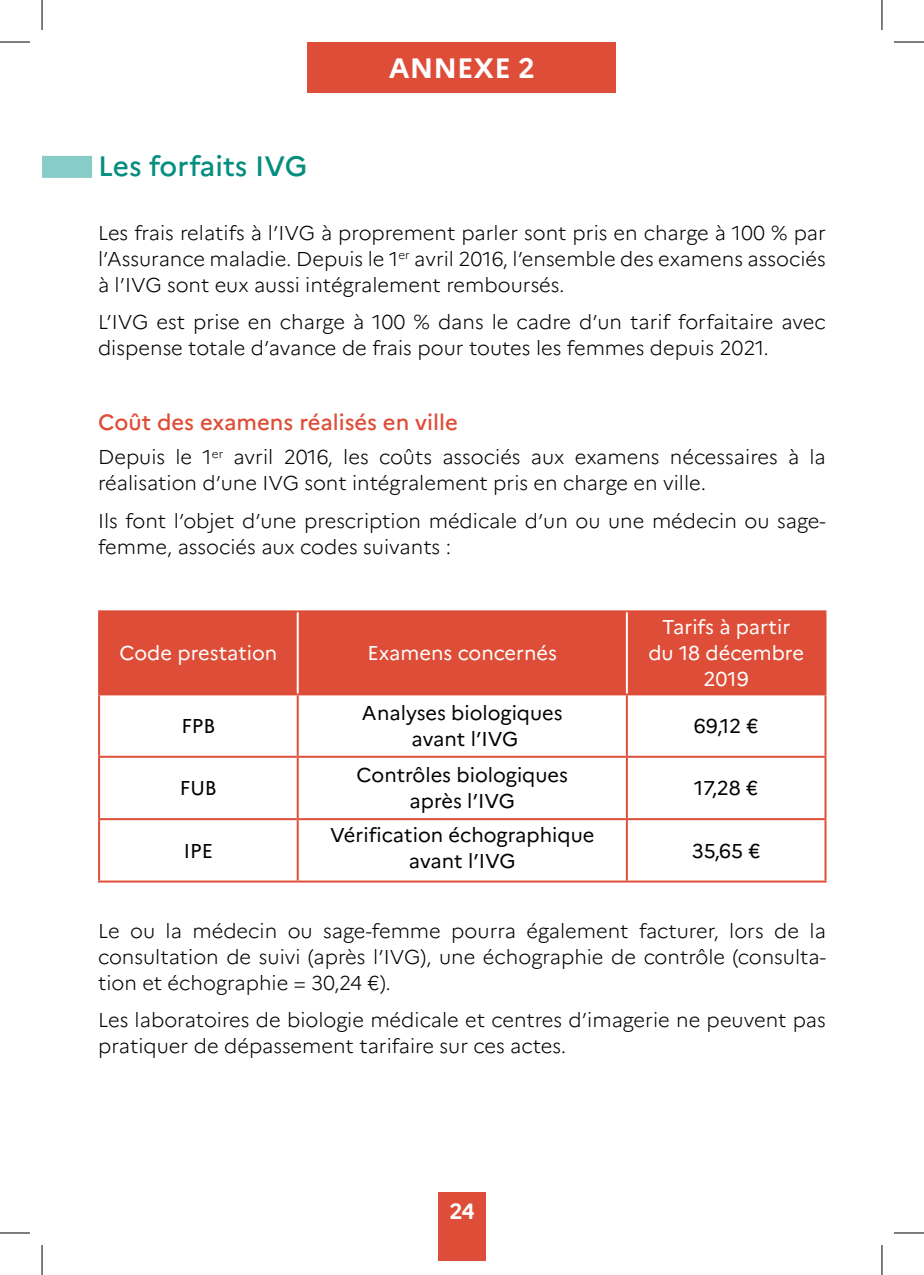
<style>
.page{position:relative;width:924px;height:1275px;background:#fff}
.page>*{position:absolute;margin:0;border:0;box-sizing:border-box;transform-origin:0 0}
.t1{font:500 28px "Marianne";color:#058e80}
.t2{font:700 28px "Marianne";color:#fff}
.t3{font:500 22px "Marianne";color:#de4d37}
.t4{font:700 22px "Marianne";color:#fff}
.t5{font:300 20px/26px "Marianne";color:#020203}
.t6{font:20px/26px "Marianne";color:#020203;text-align:center}
.t7{font:20px/26px "Marianne";color:#fff;text-align:center}
</style>
<div class="page">
<div style="left:438px;top:1192px;width:47px;height:69px;background:#de4d37"></div>
<div style="left:307px;top:42px;width:309px;height:50px;background:#de4d37"></div>
<div style="left:42px;top:156px;width:50px;height:22px;background:#88ccc8"></div>
<div style="left:100px;top:612px;width:724px;height:81px;background:#de4d37"></div>
<hr style="left:98px;top:610px;width:199px;height:2px;background:#de4d37">
<hr style="left:98px;top:612px;width:2px;height:81px;background:#de4d37">
<hr style="left:297px;top:610px;width:329px;height:2px;background:#de4d37">
<hr style="left:626px;top:610px;width:200px;height:2px;background:#de4d37">
<hr style="left:824px;top:612px;width:2px;height:81px;background:#de4d37">
<hr style="left:98px;top:693px;width:199px;height:2px;background:#de4d37">
<hr style="left:98px;top:695px;width:2px;height:61px;background:#de4d37">
<hr style="left:297px;top:693px;width:329px;height:2px;background:#de4d37">
<hr style="left:296px;top:695px;width:2px;height:61px;background:#de4d37">
<hr style="left:626px;top:693px;width:200px;height:2px;background:#de4d37">
<hr style="left:625px;top:695px;width:2px;height:61px;background:#de4d37">
<hr style="left:824px;top:695px;width:2px;height:61px;background:#de4d37">
<hr style="left:98px;top:756px;width:199px;height:2px;background:#de4d37">
<hr style="left:98px;top:758px;width:2px;height:60px;background:#de4d37">
<hr style="left:297px;top:756px;width:329px;height:2px;background:#de4d37">
<hr style="left:296px;top:758px;width:2px;height:60px;background:#de4d37">
<hr style="left:626px;top:756px;width:200px;height:2px;background:#de4d37">
<hr style="left:625px;top:758px;width:2px;height:60px;background:#de4d37">
<hr style="left:824px;top:758px;width:2px;height:60px;background:#de4d37">
<hr style="left:98px;top:818px;width:199px;height:2px;background:#de4d37">
<hr style="left:98px;top:820px;width:2px;height:60px;background:#de4d37">
<hr style="left:297px;top:818px;width:329px;height:2px;background:#de4d37">
<hr style="left:296px;top:820px;width:2px;height:60px;background:#de4d37">
<hr style="left:626px;top:818px;width:200px;height:2px;background:#de4d37">
<hr style="left:625px;top:820px;width:2px;height:60px;background:#de4d37">
<hr style="left:824px;top:820px;width:2px;height:60px;background:#de4d37">
<hr style="left:98px;top:880px;width:199px;height:2px;background:#de4d37">
<hr style="left:297px;top:880px;width:329px;height:2px;background:#de4d37">
<hr style="left:626px;top:880px;width:200px;height:2px;background:#de4d37">
<hr style="left:296px;top:612px;width:2px;height:81px;background:#fff">
<hr style="left:625px;top:612px;width:2px;height:81px;background:#fff">
<hr style="left:0;top:42px;width:30px;height:1px;background:#000">
<hr style="left:893px;top:42px;width:30px;height:1px;background:#000">
<hr style="left:0;top:1232px;width:30px;height:1px;background:#000">
<hr style="left:893px;top:1232px;width:30px;height:1px;background:#000">
<hr style="left:42px;top:0;width:1px;height:30px;background:#000">
<hr style="left:42px;top:1245px;width:1px;height:30px;background:#000">
<hr style="left:881px;top:0;width:1px;height:30px;background:#000">
<hr style="left:881px;top:1245px;width:1px;height:30px;background:#000">
<h1 class="t1" style="left:98px;top:149px;width:210px">Les forfaits IVG</h1>
<h1 class="t2" style="left:388px;top:50px;width:148px">ANNEXE 2</h1>
<p class="t5" style="left:98px;top:220px;width:729px;text-align:justify">Les frais relatifs à l’IVG à proprement parler sont pris en charge à 100 % par l’Assurance maladie. Depuis le 1<sup>er</sup> avril 2016, l’ensemble des examens associés à l’IVG sont eux aussi intégralement remboursés.</p>
<p class="t5" style="left:98px;top:309px;width:729px">L’IVG est prise en charge à 100 % dans le cadre d’un tarif forfaitaire avec dispense totale d’avance de frais pour toutes les femmes depuis 2021.</p>
<p class="t3" style="left:98px;top:409px;width:361px">Coût des examens réalisés en ville</p>
<p class="t5" style="left:98px;top:444px;width:729px">Depuis le 1<sup>er</sup> avril 2016, les coûts associés aux examens nécessaires à la réalisation d’une IVG sont intégralement pris en charge en ville.</p>
<p class="t5" style="left:98px;top:507px;width:728px">Ils font l’objet d’une prescription médicale d’un ou une médecin ou sage&shy;femme, associés aux codes suivants :</p>
<p class="t7" style="left:119px;top:640px;width:159px">Code prestation</p>
<p class="t7" style="left:367px;top:640px;width:191px">Examens concernés</p>
<p class="t6" style="left:181px;top:713px;width:35px">FPB</p>
<p class="t6" style="left:180px;top:775px;width:38px">FUB</p>
<p class="t6" style="left:184px;top:837px;width:31px">IPE</p>
<p class="t6" style="left:362px;top:700px;width:202px">Analyses biologiques avant l’IVG</p>
<p class="t6" style="left:356px;top:762px;width:213px">Contrôles biologiques après l’IVG</p>
<p class="t6" style="left:330px;top:822px;width:265px">Vérification échographique avant l’IVG</p>
<p class="t7" style="left:648px;top:614px;width:157px">Tarifs à partir du 18 décembre<br>2019</p>
<p class="t6" style="left:693px;top:713px;width:66px">69,12 €</p>
<p class="t6" style="left:694px;top:775px;width:65px">17,28 €</p>
<p class="t6" style="left:691px;top:837px;width:70px">35,65 €</p>
<p class="t5" style="left:98px;top:917px;width:729px;text-align:justify">Le ou la médecin ou sage-femme pourra également facturer, lors de la consultation de suivi (après l’IVG), une échographie de contrôle (consulta&shy;tion et échographie = 30,24 €).</p>
<p class="t5" style="left:98px;top:1007px;width:729px">Les laboratoires de biologie médicale et centres d’imagerie ne peuvent pas pratiquer de dépassement tarifaire sur ces actes.</p>
<p class="t4" style="left:449px;top:1197px;width:27px">24</p>
</div>
